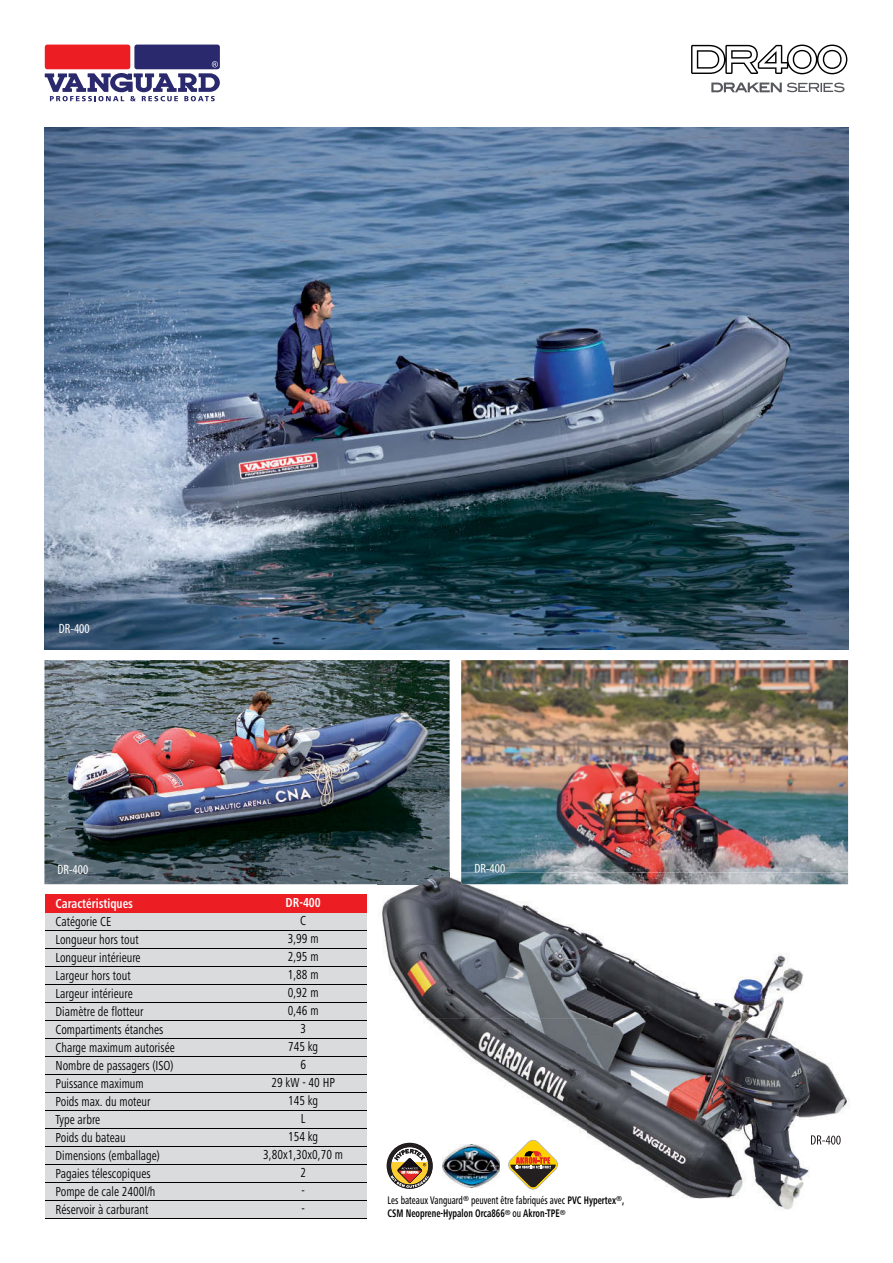
<style>
.page{position:relative;width:893px;height:1263px;background:#fff}
.page>*{position:absolute;margin:0;border:0;box-sizing:border-box;transform-origin:0 0}
.t1{font:condensed 13.5px/18px "Frutiger Next LT";color:#000;text-align:center;scale:.9 1}
.t2{font:700 condensed 13.5px "Frutiger Next LT";color:#fff;scale:.9 1}
.t3{font:condensed 13.5px "Myriad Pro";color:#fff}
.t4{font:700 condensed 11.4px/13.6px "Frutiger Next LT";color:#000;scale:.8 1}
.s1{font-weight:500}
</style>
<div class="page">
<img style="left:461px;top:660px;width:387px;height:224px">
<img style="left:44px;top:660px;width:406px;height:224px">
<img style="left:45px;top:127px;width:803px;height:522px">
<div style="left:45px;top:913px;width:321px;height:305px;background:#dadbdc"></div>
<div style="left:45px;top:894px;width:321px;height:19px;background:#ed1d24"></div>
<hr style="left:45px;top:930px;width:321px;height:1px;background:#000">
<hr style="left:45px;top:948px;width:321px;height:1px;background:#000">
<hr style="left:45px;top:966px;width:321px;height:1px;background:#000">
<hr style="left:45px;top:984px;width:321px;height:1px;background:#000">
<hr style="left:45px;top:1002px;width:321px;height:1px;background:#000">
<hr style="left:45px;top:1020px;width:321px;height:1px;background:#000">
<hr style="left:45px;top:1038px;width:321px;height:1px;background:#000">
<hr style="left:45px;top:1056px;width:321px;height:1px;background:#000">
<hr style="left:45px;top:1074px;width:321px;height:1px;background:#000">
<hr style="left:45px;top:1092px;width:321px;height:1px;background:#000">
<hr style="left:45px;top:1110px;width:321px;height:1px;background:#000">
<hr style="left:45px;top:1128px;width:321px;height:1px;background:#000">
<hr style="left:45px;top:1146px;width:321px;height:1px;background:#000">
<hr style="left:45px;top:1164px;width:321px;height:1px;background:#000">
<hr style="left:45px;top:1182px;width:321px;height:1px;background:#000">
<hr style="left:45px;top:1200px;width:321px;height:1px;background:#000">
<hr style="left:45px;top:1218px;width:321px;height:1px;background:#000">
<svg style="left:711px;top:83px;width:133px;height:9px"></svg>
<svg style="left:691px;top:45px;width:156px;height:29px"></svg>
<svg style="left:45px;top:73px;width:175px;height:28px"></svg>
<div style="left:45px;top:45px;width:85px;height:24px;background:#ed1d24;border-radius:3px"></div>
<div style="left:134px;top:45px;width:86px;height:24px;background:#2b296d;border-radius:3px"></div>
<svg style="left:212px;top:61px;width:6px;height:6px"></svg>
<img style="left:378px;top:872px;width:210px;height:292px">
<img style="left:588px;top:884px;width:210px;height:280px">
<img style="left:798px;top:872px;width:52px;height:323px">
<img style="left:442px;top:1164px;width:357px;height:46px">
<img style="left:378px;top:872px;width:72px;height:12px">
<img style="left:386px;top:1142px;width:48px;height:27px">
<svg style="left:387px;top:1143px;width:46px;height:46px"></svg>
<img style="left:443px;top:1144px;width:57px;height:43px">
<svg style="left:508px;top:1140px;width:50px;height:49px"></svg>
<img style="left:811px;top:1135px;width:30px;height:9px">
<img style="left:475px;top:872px;width:30px;height:1px">
<img style="left:398px;top:1167px;width:24px;height:15px">
<p class="t3" style="left:59px;top:621px;width:32px">DR-400</p>
<p class="t3" style="left:57px;top:862px;width:32px">DR-400</p>
<p class="t3" style="left:474px;top:860px;width:32px">DR-400</p>
<p class="t2" style="left:56px;top:896px;width:88px">Caractéristiques</p>
<p class="t1" style="left:56px;top:913px;width:134px;text-align:left">Catégorie CE<br>Longueur hors tout<br>Longueur intérieure<br>Largeur hors tout<br>Largeur intérieure<br>Diamètre de flotteur<br>Compartiments étanches<br>Charge maximum autorisée<br>Nombre de passagers (ISO)<br>Puissance maximum<br>Poids max. du moteur<br>Type arbre<br>Poids du bateau<br>Dimensions (emballage)<br>Pagaies télescopiques<br>Pompe de cale 2400l/h<br>Réservoir à carburant</p>
<p class="t2" style="left:286px;top:895px;width:41px">DR-400</p>
<p class="t1" style="left:263px;top:912px;width:90px">C<br>3,99 m<br>2,95 m<br>1,88 m<br>0,92 m<br>0,46 m<br>3<br>745 kg<br>6<br>29 kW - 40 HP<br>145 kg<br>L<br>154 kg<br>3,80x1,30x0,70 m<br>2<br>-<br>-</p>
<p class="t4" style="left:388px;top:1193px;width:297px"><span class="s1">Les bateaux Vanguard</span><sup>®</sup> <span class="s1">peuvent être fabriqués avec</span> PVC Hypertex<sup>®</sup>,<br>CSM Neoprene-Hypalon Orca866<sup>®</sup> <span class="s1">ou</span> Akron-TPE<sup>®</sup></p>
</div>
